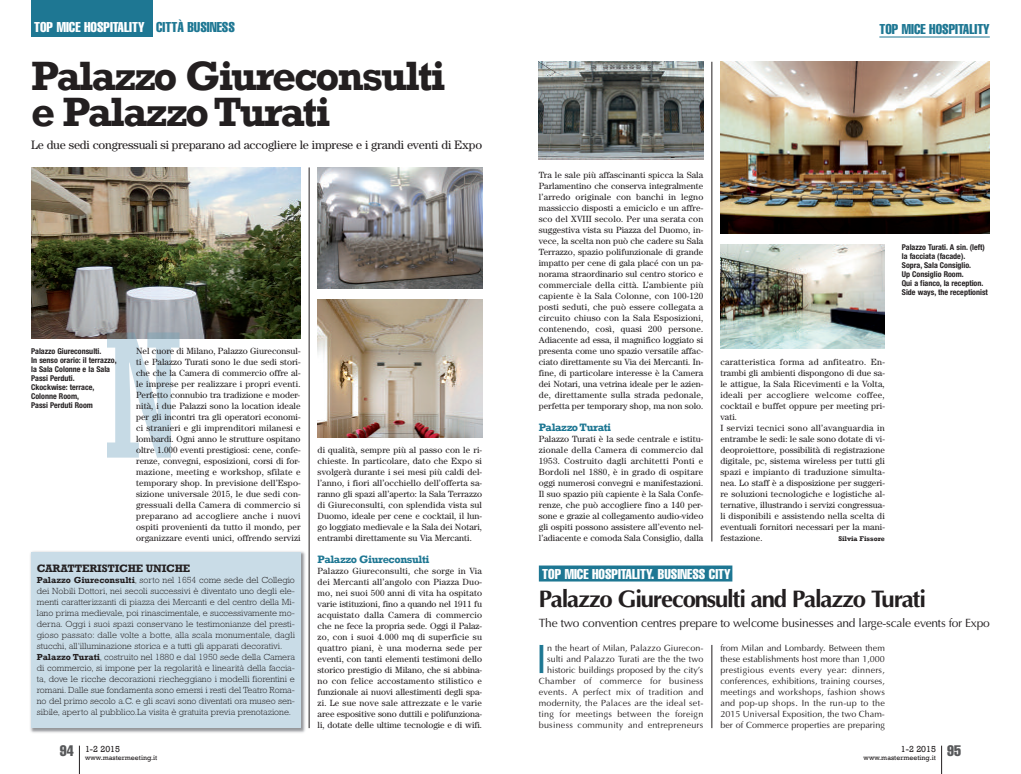
<style>
.page{position:relative;width:1021px;height:774px;background:#fff}
.page>*{position:absolute;margin:0;border:0;box-sizing:border-box;transform-origin:0 0}
.t1{font:700 42px/36px "Rockwell";letter-spacing:-.05em;color:#231f20}
.t2{font:41.3px "Optima";color:#1e7793}
.t3{font:700 24px "Optima";letter-spacing:-.05em;color:#231f20}
.t4{font:extra-condensed 14px "Helvetica";color:#fff}
.t5{font:extra-condensed 14px "Helvetica";color:#1e7793}
.t6{font:12.2px "Century";letter-spacing:-.015em;color:#231f20}
.t7{font:12px "Optima";letter-spacing:-.02em;color:#231f20}
.t8{font:700 11px "Rockwell";letter-spacing:-.035em;color:#1e7793}
.t9{font:700 11px "Rockwell";letter-spacing:-.015em;color:#231f20}
.t10{font:9px/11px "Century";letter-spacing:.005em;color:#231f20;text-align:justify}
.t11{font:300 9px/11px "Rockwell";color:#231f20}
.t12{font:9px/11px "Optima";letter-spacing:.02em;color:#231f20;text-align:right}
.t13{font:9px "Rockwell";color:#231f20}
.t14{font:700 condensed 8px/9px "Helvetica Neue";color:#231f20}
.t15{font:7px "Rockwell";color:#231f20}
.t16{font:700 7px "Rockwell";color:#231f20}
.s1{font-weight:700}
.s2{color:#1e7793}
</style>
<div class="page">
<hr style="left:309px;top:167px;width:1px;height:561px;background:#231f20">
<svg style="left:941px;top:746px;width:1px;height:28px"></svg>
<hr style="left:879px;top:37px;width:110px;height:1px;background:#1e7793">
<svg style="left:79px;top:746px;width:1px;height:28px"></svg>
<hr style="left:711px;top:62px;width:1px;height:479px;background:#231f20">
<div style="left:31px;top:0;width:122px;height:37px;background:#1e7793"></div>
<img style="left:31px;top:167px;width:269px;height:172px">
<svg style="left:107px;top:339px;width:72px;height:119px"></svg>
<img style="left:107px;top:332px;width:72px;height:7px">
<img style="left:317px;top:167px;width:165px;height:121px">
<img style="left:317px;top:299px;width:165px;height:138px">
<img style="left:539px;top:62px;width:164px;height:98px">
<img style="left:30px;top:551px;width:275px;height:182px">
<div style="left:31px;top:552px;width:269px;height:176px;background:#c9dce7"></div>
<img style="left:720px;top:62px;width:269px;height:171px">
<div style="left:539px;top:565px;width:193px;height:16px;background:#1e7793"></div>
<img style="left:720px;top:244px;width:164px;height:104px">
<hr style="left:711px;top:645px;width:1px;height:83px;background:#231f20">
<h3 class="t4" style="left:34px;top:22px;width:112px">TOP MICE HOSPITALITY</h3>
<h3 class="t5" style="left:156px;top:22px;width:80px">CITTÀ BUSINESS</h3>
<h1 class="t1" style="left:31px;top:57px;width:415px">Palazzo Giureconsulti e PalazzoTurati</h1>
<h3 class="t6" style="left:31px;top:141px;width:452px">Le due sedi congressuali si preparano ad accogliere le imprese e i grandi eventi di Expo</h3>
<p class="t14" style="left:31px;top:347px;width:87px">Palazzo Giureconsulti.<br>In senso orario: il terrazzo, la Sala Colonne e la Sala<br>Passi Perduti.<br>Ckockwise: terrace,<br>Colonne Room,<br>Passi Perduti Room</p>
<p class="t10" style="left:136px;top:346px;width:166px">Nel cuore di Milano, Palazzo Giureconsul&shy;ti e Palazzo Turati sono le due sedi stori&shy;che che la Camera di commercio offre al&shy;le imprese per realizzare i propri eventi.<br>Perfetto connubio tra tradizione e moder&shy;nità, i due Palazzi sono la location ideale per gli incontri tra gli operatori economi&shy;ci stranieri e gli imprenditori milanesi e lombardi. Ogni anno le strutture ospitano oltre 1.000 eventi prestigiosi: cene, confe&shy;renze, convegni, esposizioni, corsi di for&shy;mazione, meeting e workshop, sfilate e temporary shop. In previsione dell’Espo&shy;sizione universale 2015, le due sedi con&shy;gressuali della Camera di commercio si preparano ad accogliere anche i nuovi ospiti provenienti da tutto il mondo, per organizzare eventi unici, offrendo servizi</p>
<p class="t9" style="left:37px;top:561px;width:155px">CARATTERISTICHE UNICHE</p>
<p class="t11" style="left:37px;top:575px;width:260px"><span class="s1">Palazzo Giureconsulti</span>, sorto nel 1654 come sede del Collegio dei Nobili Dottori, nei secoli successivi è diventato uno degli ele&shy;menti caratterizzanti di piazza dei Mercanti e del centro della Mi&shy;lano prima medievale, poi rinascimentale, e successivamente mo&shy;derna. Oggi i suoi spazi conservano le testimonianze del presti&shy;gioso passato: dalle volte a botte, alla scala monumentale, dagli stucchi, all’illuminazione storica e a tutti gli apparati decorativi.<br><span class="s1">Palazzo Turati</span>, costruito nel 1880 e dal 1950 sede della Camera di commercio, si impone per la regolarità e linearità della faccia&shy;ta, dove le ricche decorazioni riecheggiano i modelli fiorentini e romani. Dalle sue fondamenta sono emersi i resti del Teatro Roma&shy;no del primo secolo a.C. e gli scavi sono diventati ora museo sen&shy;sibile, aperto al pubblico.La visita è gratuita previa prenotazione.</p>
<p class="t15" style="left:60px;top:753px;width:99px"><sup>94</sup> www.mastermeeting.it</p>
<p class="t13" style="left:85px;top:743px;width:36px">1-2 2015</p>
<p class="t10" style="left:317px;top:445px;width:166px">di qualità, sempre più al passo con le ri&shy;chieste. In particolare, dato che Expo si svolgerà durante i sei mesi più caldi del&shy;l’anno, i fiori all’occhiello dell’offerta sa&shy;ranno gli spazi all’aperto: la Sala Terrazzo di Giureconsulti, con splendida vista sul Duomo, ideale per cene e cocktail, il lun&shy;go loggiato medievale e la Sala dei Notari, entrambi direttamente su Via Mercanti.</p>
<p class="t8" style="left:317px;top:553px;width:113px">Palazzo Giureconsulti</p>
<p class="t10" style="left:317px;top:566px;width:166px">Palazzo Giureconsulti, che sorge in Via dei Mercanti all’angolo con Piazza Duo&shy;mo, nei suoi 500 anni di vita ha ospitato varie istituzioni, fino a quando nel 1911 fu acquistato dalla Camera di commercio che ne fece la propria sede. Oggi il Palaz&shy;zo, con i suoi 4.000 mq di superficie su quattro piani, è una moderna sede per eventi, con tanti elementi testimoni dello storico prestigio di Milano, che si abbina&shy;no con felice accostamento stilistico e funzionale ai nuovi allestimenti degli spa&shy;zi. Le sue nove sale attrezzate e le varie aree espositive sono duttili e polifunziona&shy;li, dotate delle ultime tecnologie e di wifi.</p>
<h3 class="t5" style="left:879px;top:24px;width:112px">TOP MICE HOSPITALITY</h3>
<p class="t10" style="left:539px;top:170px;width:166px">Tra le sale più affascinanti spicca la Sala Parlamentino che conserva integralmente l’arredo originale con banchi in legno massiccio disposti a emiciclo e un affre&shy;sco del XVIII secolo. Per una serata con suggestiva vista su Piazza del Duomo, in&shy;vece, la scelta non può che cadere su Sala Terrazzo, spazio polifunzionale di grande impatto per cene di gala placé con un pa&shy;norama straordinario sul centro storico e commerciale della città. L’ambiente più capiente è la Sala Colonne, con 100-120 posti seduti, che può essere collegata a circuito chiuso con la Sala Esposizioni, contenendo, così, quasi 200 persone.<br>Adiacente ad essa, il magnifico loggiato si presenta come uno spazio versatile affac&shy;ciato direttamente su Via dei Mercanti. In&shy;fine, di particolare interesse è la Camera dei Notari, una vetrina ideale per le azien&shy;de, direttamente sulla strada pedonale, perfetta per temporary shop, ma non solo.</p>
<p class="t8" style="left:539px;top:421px;width:74px">Palazzo Turati</p>
<p class="t10" style="left:539px;top:434px;width:166px">Palazzo Turati è la sede centrale e istitu&shy;zionale della Camera di commercio dal 1953. Costruito dagli architetti Ponti e Bordoli nel 1880, è in grado di ospitare oggi numerosi convegni e manifestazioni.<br>Il suo spazio più capiente è la Sala Confe&shy;renze, che può accogliere fino a 140 per&shy;sone e grazie al collegamento audio-video gli ospiti possono assistere all’evento nel&shy;l’adiacente e comoda Sala Consiglio, dalla</p>
<p class="t10" style="left:720px;top:357px;width:166px;text-align:left">caratteristica forma ad anfiteatro. En&shy;trambi gli ambienti dispongono di due sa&shy;le attigue, la Sala Ricevimenti e la Volta, ideali per accogliere welcome coffee, cocktail e buffet oppure per meeting pri&shy;vati.<br>I servizi tecnici sono all’avanguardia in entrambe le sedi: le sale sono dotate di vi&shy;deoproiettore, possibilità di registrazione digitale, pc, sistema wireless per tutti gli spazi e impianto di traduzione simulta&shy;nea. Lo staff è a disposizione per suggeri&shy;re soluzioni tecnologiche e logistiche al&shy;ternative, illustrando i servizi congressua&shy;li disponibili e assistendo nella scelta di eventuali fornitori necessari per la mani&shy;festazione.</p>
<p class="t16" style="left:838px;top:534px;width:48px">Silvia Fissore</p>
<p class="t14" style="left:901px;top:243px;width:88px">Palazzo Turati. A sin. (left) la facciata (facade).<br>Sopra, Sala Consiglio.<br>Up Consiglio Room.<br>Qui a fianco, la reception.<br>Side ways, the receptionist</p>
<h3 class="t4" style="left:542px;top:569px;width:192px">TOP MICE HOSPITALITY. BUSINESS CITY<span class="s2">.</span></h3>
<h3 class="t3" style="left:539px;top:584px;width:389px">Palazzo Giureconsulti and Palazzo Turati</h3>
<h3 class="t7" style="left:539px;top:615px;width:452px">The two convention centres prepare to welcome businesses and large-scale events for Expo</h3>
<h2 class="t2" style="left:536px;top:635px;width:13px">I</h2>
<p class="t12" style="left:539px;top:642px;width:166px">n the heart of Milan, Palazzo Giurecon&shy;sulti and Palazzo Turati are the the two historic buildings proposed by the city’s Chamber of commerce for business events. A perfect mix of tradition and modernity, the Palaces are the ideal set&shy;ting for meetings between the foreign business community and entrepreneurs</p>
<p class="t12" style="left:720px;top:642px;width:166px;text-align:justify">from Milan and Lombardy. Between them these establishments host more than 1,000 prestigious events every year: dinners, conferences, exhibitions, training courses, meetings and workshops, fashion shows and pop-up shops. In the run-up to the 2015 Universal Exposition, the two Cham&shy;ber of Commerce properties are preparing</p>
<p class="t15" style="left:863px;top:753px;width:99px">www.mastermeeting.it <sup>95</sup></p>
<p class="t13" style="left:901px;top:743px;width:36px">1-2 2015</p>
</div>
